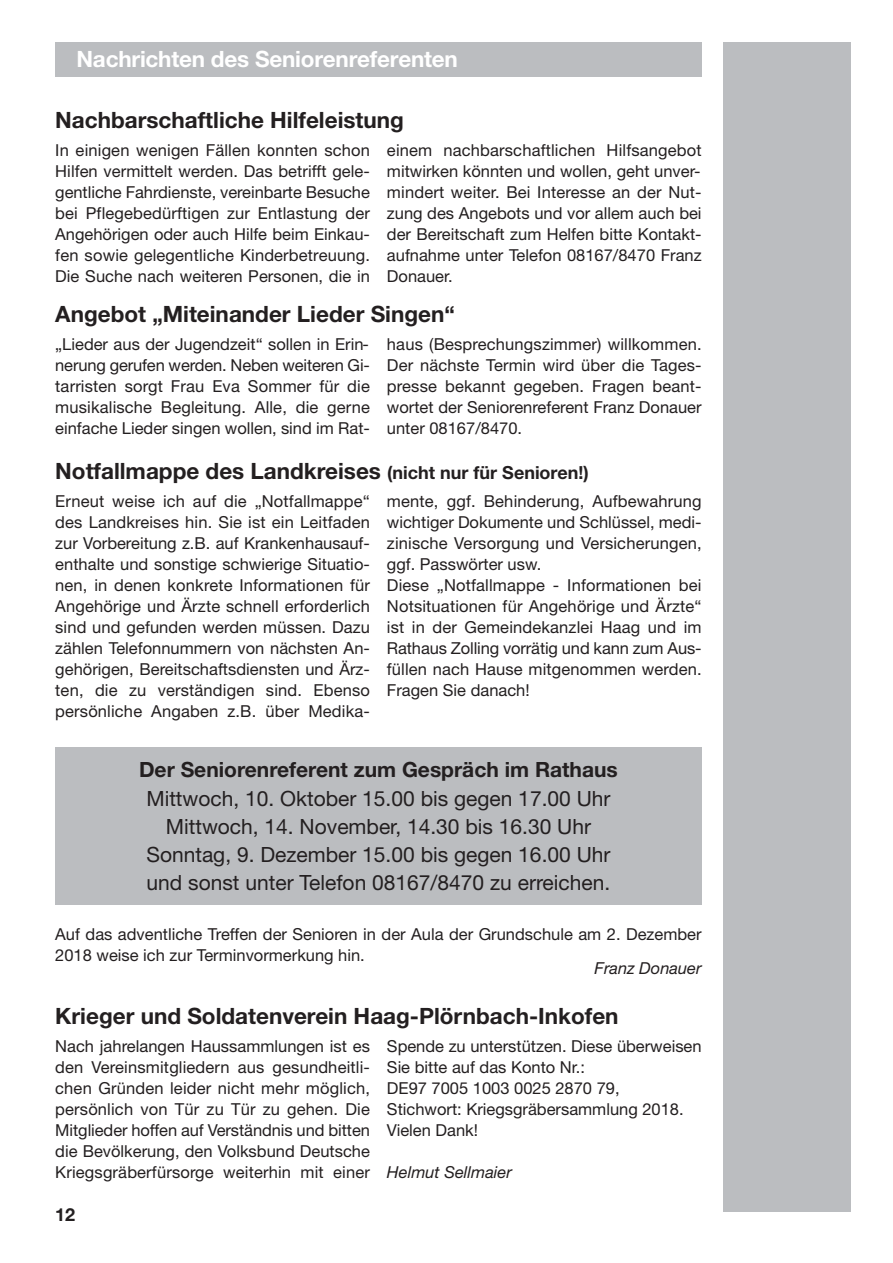
<style>
.page{position:relative;width:893px;height:1263px;background:#fff}
.page>*{position:absolute;margin:0;border:0;box-sizing:border-box;transform-origin:0 0}
.t1{font:700 22.5px "Helvetica Neue";color:#231f20}
.t2{font:700 22.5px "Helvetica Neue";letter-spacing:-.01em;color:#fff}
.t3{font:21px/28.2px "Helvetica Neue";color:#231f20;text-align:center}
.t4{font:700 21px "Helvetica Neue East A";color:#231f20}
.t5{font:700 18px "Helvetica Neue";color:#231f20}
.t6{font:16.5px/21px "Helvetica Neue";color:#231f20;text-align:justify}
.t7{font:italic 16.5px "Helvetica Neue";color:#231f20}
.s1{font-size:18px}
</style>
<div class="page">
<div style="left:723px;top:43px;width:127px;height:1169px;background:#bbbdc0"></div>
<div style="left:55px;top:43px;width:647px;height:34px;background:#bbbdc0"></div>
<div style="left:55px;top:747px;width:647px;height:158px;background:#bbbdc0"></div>
<h1 class="t2" style="left:77px;top:51px;width:383px">Nachrichten des Seniorenreferenten</h1>
<h1 class="t1" style="left:55px;top:112px;width:350px">Nachbarschaftliche Hilfeleistung</h1>
<p class="t6" style="left:55px;top:142px;width:316px">In einigen wenigen Fällen konnten schon Hilfen vermittelt werden. Das betrifft gele&shy;gentliche Fahrdienste, vereinbarte Besuche bei Pflegebedürftigen zur Entlastung der Angehörigen oder auch Hilfe beim Einkau&shy;fen sowie gelegentliche Kinderbetreuung.<br>Die Suche nach weiteren Personen, die in</p>
<p class="t6" style="left:387px;top:142px;width:316px">einem nachbarschaftlichen Hilfsangebot mitwirken könnten und wollen, geht unver&shy;mindert weiter. Bei Interesse an der Nut&shy;zung des Angebots und vor allem auch bei der Bereitschaft zum Helfen bitte Kontakt&shy;aufnahme unter Telefon 08167/8470 Franz Donauer.</p>
<h1 class="t1" style="left:55px;top:306px;width:401px">Angebot „Miteinander Lieder Singen“</h1>
<p class="t6" style="left:55px;top:335px;width:316px">„Lieder aus der Jugendzeit“ sollen in Erin&shy;nerung gerufen werden. Neben weiteren Gi&shy;tarristen sorgt Frau Eva Sommer für die musikalische Begleitung. Alle, die gerne einfache Lieder singen wollen, sind im Rat-</p>
<p class="t6" style="left:387px;top:335px;width:316px">haus (Besprechungszimmer) willkommen.<br>Der nächste Termin wird über die Tages&shy;presse bekannt gegeben. Fragen beant&shy;wortet der Seniorenreferent Franz Donauer unter 08167/8470.</p>
<h1 class="t1" style="left:55px;top:463px;width:535px">Notfallmappe des Landkreises <span class="s1">(nicht nur für Senioren!)</span></h1>
<p class="t6" style="left:55px;top:493px;width:316px">Erneut weise ich auf die „Notfallmappe“ des Landkreises hin. Sie ist ein Leitfaden zur Vorbereitung z.B. auf Krankenhausauf&shy;enthalte und sonstige schwierige Situatio&shy;nen, in denen konkrete Informationen für Angehörige und Ärzte schnell erforderlich sind und gefunden werden müssen. Dazu zählen Telefonnummern von nächsten An&shy;gehörigen, Bereitschaftsdiensten und Ärz&shy;ten, die zu verständigen sind. Ebenso persönliche Angaben z.B. über Medika-</p>
<p class="t6" style="left:387px;top:493px;width:316px;text-align:left">mente, ggf. Behinderung, Aufbewahrung wichtiger Dokumente und Schlüssel, medi&shy;zinische Versorgung und Versicherungen, ggf. Passwörter usw.<br>Diese „Notfallmappe - Informationen bei Notsituationen für Angehörige und Ärzte“ ist in der Gemeindekanzlei Haag und im Rathaus Zolling vorrätig und kann zum Aus&shy;füllen nach Hause mitgenommen werden.<br>Fragen Sie danach!</p>
<p class="t4" style="left:139px;top:762px;width:480px">Der Seniorenreferent zum Gespräch im Rathaus</p>
<p class="t3" style="left:146px;top:786px;width:466px">Mittwoch, 10. Oktober 15.00 bis gegen 17.00 Uhr Mittwoch, 14. November, 14.30 bis 16.30 Uhr Sonntag, 9. Dezember 15.00 bis gegen 16.00 Uhr und sonst unter Telefon 08167/8470 zu erreichen.</p>
<p class="t6" style="left:55px;top:925px;width:648px">Auf das adventliche Treffen der Senioren in der Aula der Grundschule am 2. Dezember<br>2018 weise ich zur Terminvormerkung hin.</p>
<p class="t7" style="left:595px;top:963px;width:108px">Franz Donauer</p>
<h1 class="t1" style="left:55px;top:1007px;width:565px">Krieger und Soldatenverein Haag-Plörnbach-Inkofen</h1>
<p class="t6" style="left:55px;top:1037px;width:316px">Nach jahrelangen Haussammlungen ist es den Vereinsmitgliedern aus gesundheitli&shy;chen Gründen leider nicht mehr möglich, persönlich von Tür zu Tür zu gehen. Die Mitglieder hoffen auf Verständnis und bitten die Bevölkerung, den Volksbund Deutsche Kriegsgräberfürsorge weiterhin mit einer</p>
<p class="t6" style="left:387px;top:1037px;width:316px;text-align:left">Spende zu unterstützen. Diese überweisen<br>Sie bitte auf das Konto Nr.:<br>DE97 7005 1003 0025 2870 79,<br>Stichwort: Kriegsgräbersammlung 2018.<br>Vielen Dank!</p>
<p class="t7" style="left:387px;top:1166px;width:126px">Helmut Sellmaier</p>
<p class="t5" style="left:55px;top:1208px;width:22px">12</p>
</div>
